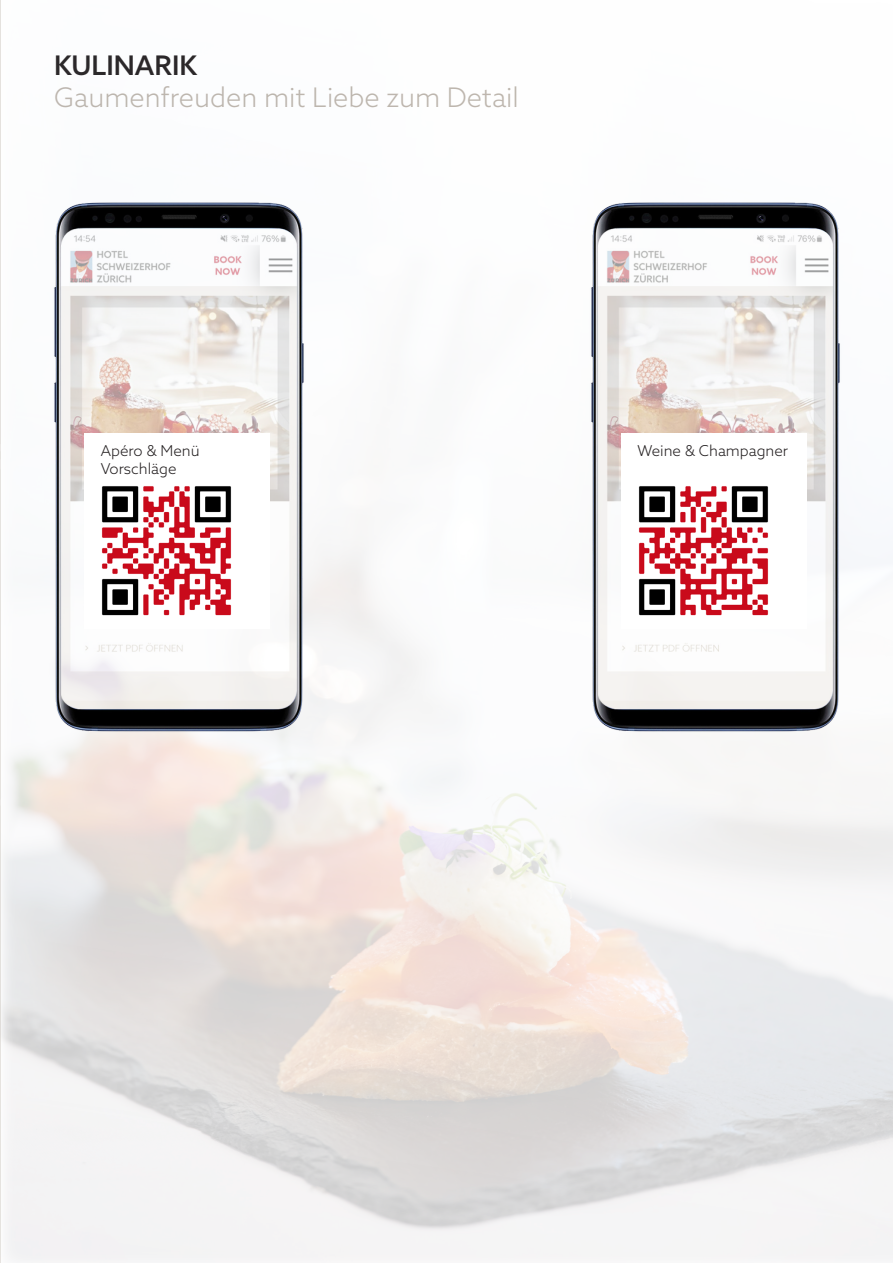
<style>
.page{position:relative;width:893px;height:1263px;background:#fff}
.page>*{position:absolute;margin:0;border:0;box-sizing:border-box;transform-origin:0 0}
.t1{font:300 27px "Azo Sans";color:#bcb4ab}
.t2{font:500 27px "Azo Sans";color:#231f20}
.t3{font:300 15px/18px "Azo Sans";color:#231f20}
</style>
<div class="page">
<img style="left:38px;top:193px;width:272px;height:541px">
<div style="left:84px;top:434px;width:186px;height:195px;background:#fff"></div>
<img style="left:101px;top:486px;width:131px;height:130px">
<img style="left:575px;top:193px;width:272px;height:541px">
<div style="left:621px;top:434px;width:186px;height:195px;background:#fff"></div>
<img style="left:638px;top:486px;width:131px;height:130px">
<p class="t2" style="left:54px;top:47px;width:144px">KULINARIK</p>
<p class="t1" style="left:54px;top:80px;width:466px">Gaumenfreuden mit Liebe zum Detail</p>
<p class="t3" style="left:101px;top:442px;width:100px">Apéro &amp; Menü<br>Vorschläge</p>
<p class="t3" style="left:638px;top:442px;width:152px">Weine &amp; Champagner</p>
</div>
